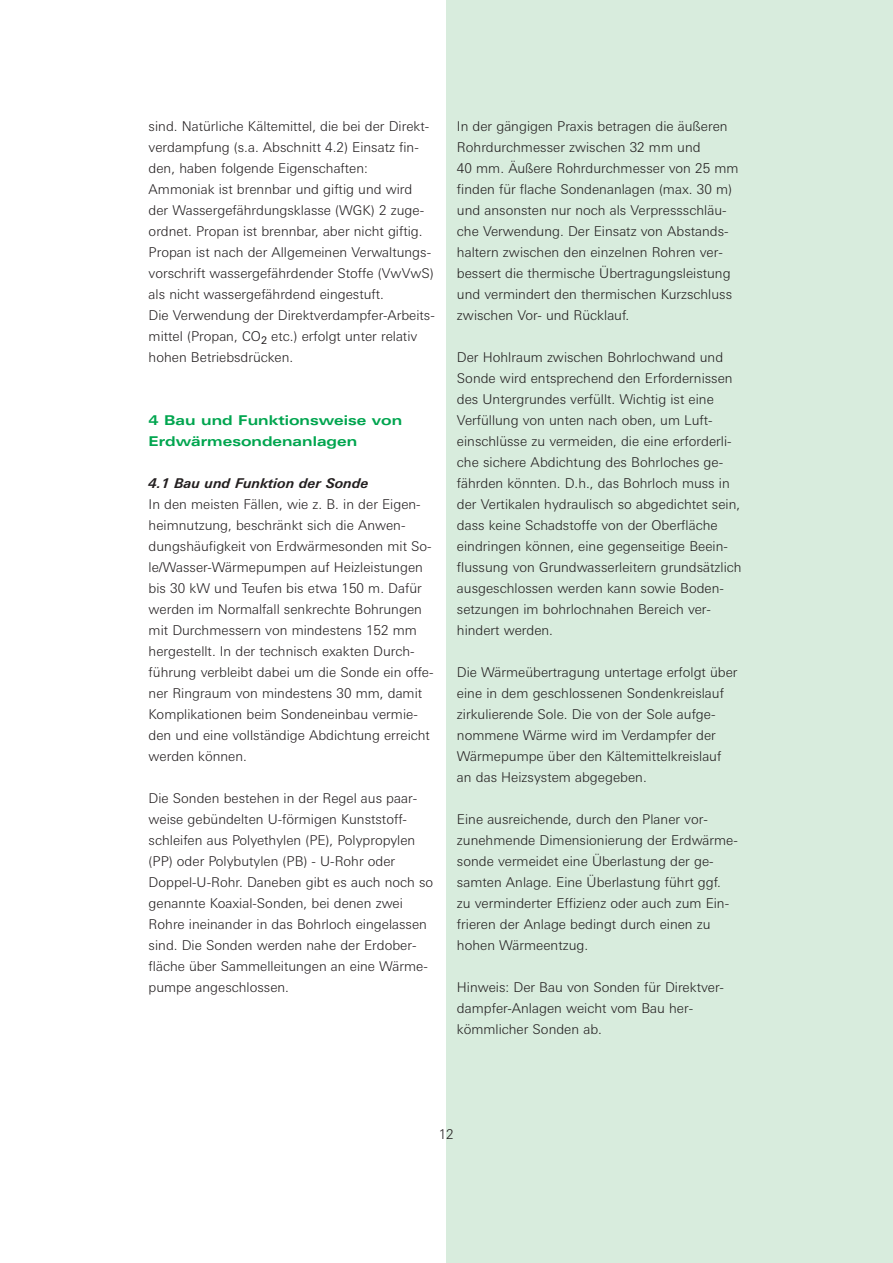
<style>
.page{position:relative;width:893px;height:1263px;background:#fff}
.page>*{position:absolute;margin:0;border:0;box-sizing:border-box;transform-origin:0 0}
.t1{font:300 13.5px/21px "Linotype Univers Basic";color:#231f20}
.t2{font:700 13.5px/21px "Linotype Univers Extd";color:#00a54f}
.t3{font:italic 700 13.5px "Linotype Univers Basic";color:#231f20}
</style>
<div class="page">
<div style="left:446px;top:0;width:446px;height:1263px;background:#d8ecdd"></div>
<p class="t1" style="left:149px;top:116px;width:288px">sind. Natürliche Kältemittel, die bei der Direkt&shy;verdampfung (s.a. Abschnitt 4.2) Einsatz fin&shy;den, haben folgende Eigenschaften:<br>Ammoniak ist brennbar und giftig und wird der Wassergefährdungsklasse (WGK) 2 zuge&shy;ordnet. Propan ist brennbar, aber nicht giftig.<br>Propan ist nach der Allgemeinen Verwaltungs&shy;vorschrift wassergefährdender Stoffe (VwVwS) als nicht wassergefährdend eingestuft.<br>Die Verwendung der Direktverdampfer-Arbeits&shy;mittel (Propan, CO<sub>2</sub> etc.) erfolgt unter relativ hohen Betriebsdrücken.</p>
<p class="t2" style="left:149px;top:410px;width:255px">4 Bau und Funktionsweise von<br>Erdwärmesondenanlagen</p>
<p class="t3" style="left:149px;top:477px;width:222px">4.1 Bau und Funktion der Sonde</p>
<p class="t1" style="left:149px;top:494px;width:286px">In den meisten Fällen, wie z. B. in der Eigen&shy;heimnutzung, beschränkt sich die Anwen&shy;dungshäufigkeit von Erdwärmesonden mit So&shy;le/Wasser-Wärmepumpen auf Heizleistungen bis 30 kW und Teufen bis etwa 150 m. Dafür werden im Normalfall senkrechte Bohrungen mit Durchmessern von mindestens 152 mm hergestellt. In der technisch exakten Durch&shy;führung verbleibt dabei um die Sonde ein offe&shy;ner Ringraum von mindestens 30 mm, damit Komplikationen beim Sondeneinbau vermie&shy;den und eine vollständige Abdichtung erreicht werden können.</p>
<p class="t1" style="left:149px;top:789px;width:286px">Die Sonden bestehen in der Regel aus paar&shy;weise gebündelten U-förmigen Kunststoff&shy;schleifen aus Polyethylen (PE), Polypropylen (PP) oder Polybutylen (PB) - U-Rohr oder Doppel-U-Rohr. Daneben gibt es auch noch so genannte Koaxial-Sonden, bei denen zwei Rohre ineinander in das Bohrloch eingelassen sind. Die Sonden werden nahe der Erdober&shy;fläche über Sammelleitungen an eine Wärme&shy;pumpe angeschlossen.</p>
<p class="t1" style="left:457px;top:117px;width:283px">In der gängigen Praxis betragen die äußeren Rohrdurchmesser zwischen 32 mm und<br>40 mm. Äußere Rohrdurchmesser von 25 mm finden für flache Sondenanlagen (max. 30 m) und ansonsten nur noch als Verpressschläu&shy;che Verwendung. Der Einsatz von Abstands&shy;haltern zwischen den einzelnen Rohren ver&shy;bessert die thermische Übertragungsleistung und vermindert den thermischen Kurzschluss zwischen Vor- und Rücklauf.</p>
<p class="t1" style="left:457px;top:348px;width:286px">Der Hohlraum zwischen Bohrlochwand und Sonde wird entsprechend den Erfordernissen des Untergrundes verfüllt. Wichtig ist eine Verfüllung von unten nach oben, um Luft&shy;einschlüsse zu vermeiden, die eine erforderli&shy;che sichere Abdichtung des Bohrloches ge&shy;fährden könnten. D.h., das Bohrloch muss in der Vertikalen hydraulisch so abgedichtet sein, dass keine Schadstoffe von der Oberfläche eindringen können, eine gegenseitige Beein&shy;flussung von Grundwasserleitern grundsätzlich ausgeschlossen werden kann sowie Boden&shy;setzungen im bohrlochnahen Bereich ver&shy;hindert werden.</p>
<p class="t1" style="left:457px;top:663px;width:282px">Die Wärmeübertragung untertage erfolgt über eine in dem geschlossenen Sondenkreislauf zirkulierende Sole. Die von der Sole aufge&shy;nommene Wärme wird im Verdampfer der Wärmepumpe über den Kältemittelkreislauf an das Heizsystem abgegeben.</p>
<p class="t1" style="left:457px;top:810px;width:282px">Eine ausreichende, durch den Planer vor&shy;zunehmende Dimensionierung der Erdwärme&shy;sonde vermeidet eine Überlastung der ge&shy;samten Anlage. Eine Überlastung führt ggf. zu verminderter Effizienz oder auch zum Ein&shy;frieren der Anlage bedingt durch einen zu hohen Wärmeentzug.</p>
<p class="t1" style="left:457px;top:978px;width:269px">Hinweis: Der Bau von Sonden für Direktver&shy;dampfer-Anlagen weicht vom Bau her&shy;kömmlicher Sonden ab.</p>
<p class="t1" style="left:439px;top:1125px;width:17px">12</p>
</div>
